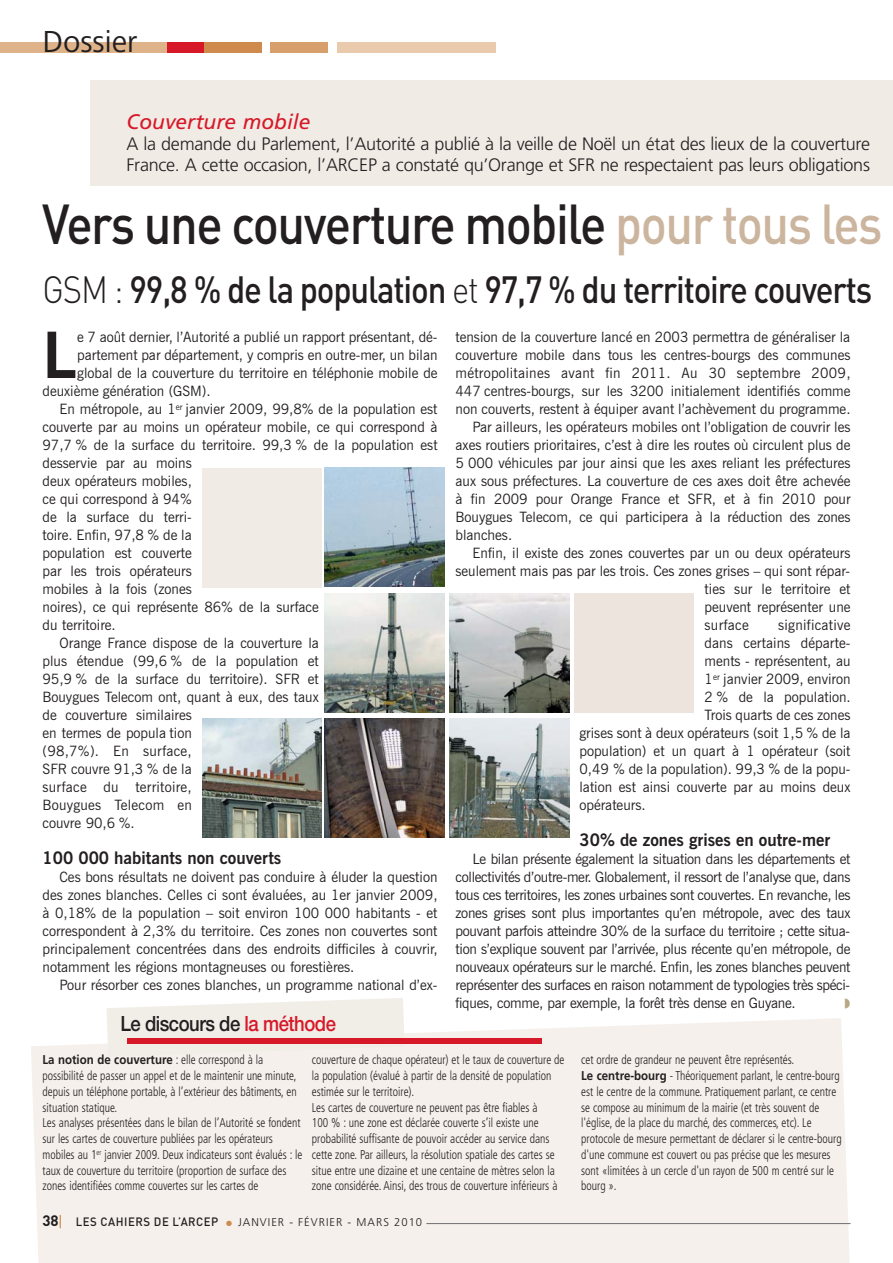
<style>
.page{position:relative;width:893px;height:1263px;background:#fff}
.page>*{position:absolute;margin:0;border:0;box-sizing:border-box;transform-origin:0 0}
.t1{font:700 63.75px "News Gothic BT";color:#231f20}
.t2{font:500 55.5px "DIN";letter-spacing:-.03em;color:#231f20;scale:.88 1}
.t3{font:500 37.5px "DIN";letter-spacing:-.035em;color:#231f20;scale:.88 1}
.t4{font:31.5px "Frutiger Next LT";color:#231f20}
.t5{font:500 21px "Helvetica Neue LT Std";letter-spacing:-.025em;color:#231f20;scale:.88 1}
.t6{font:italic 21px "Frutiger LT Std";color:#d71829}
.t7{font:300 18px/21px "Frutiger LT Std";letter-spacing:-.015em;color:#231f20}
.t8{font:700 17.25px "News Gothic BT";color:#231f20}
.t9{font:700 15px "DIN";color:#231f20}
.t10{font:14.25px/18px "News Gothic BT";color:#231f20}
.t11{font:14.25px/18px "News Gothic BT";letter-spacing:-.02em;color:#231f20}
.t12{font:14.25px/18px "News Gothic BT";letter-spacing:.02em;color:#231f20}
.t13{font:300 condensed 12.75px/15.8px "Frutiger LT Std";color:#231f20;scale:.9 1}
.t14{font:300 11.25px "Frutiger LT Std";letter-spacing:.09em;color:#231f20}
.t15{font:8.55px "News Gothic BT";color:#231f20}
.t16{font:300 condensed 7.65px "Frutiger LT Std";color:#231f20;scale:.9 1}
.s1{color:#ccb59e}
.s2{font-weight:300}
.s3{font-size:14.25px}
.s4{color:#d71829}
.s5{font-weight:700;font-stretch:normal}
.s6{font-size:12.75px}
.s7{color:#ce8b4d}
.s8{font-family:"DIN";font-weight:500;font-size:12px}
</style>
<div class="page">
<div style="left:31px;top:1018px;width:819px;height:245px;background:#f5f0eb"></div>
<div style="left:90px;top:80px;width:802px;height:106px;background:#f0ebe5"></div>
<div style="left:0;top:42px;width:167px;height:11px;background:#dfb38a"></div>
<div style="left:167px;top:42px;width:38px;height:11px;background:#d71829"></div>
<div style="left:205px;top:42px;width:57px;height:11px;background:#ce8b4d"></div>
<div style="left:270px;top:42px;width:57px;height:11px;background:#d69f6c"></div>
<div style="left:337px;top:42px;width:159px;height:11px;background:#e9caac"></div>
<hr style="left:426px;top:1223px;width:424px;height:1px;background:#6d6e70">
<svg style="left:107px;top:998px;width:298px;height:59px"></svg>
<div style="left:128px;top:1039px;width:414px;height:5px;background:#d71829"></div>
<img style="left:325px;top:467px;width:119px;height:120px">
<img style="left:325px;top:593px;width:119px;height:120px">
<img style="left:449px;top:593px;width:120px;height:120px">
<img style="left:325px;top:718px;width:119px;height:120px">
<img style="left:449px;top:719px;width:120px;height:119px">
<div style="left:574px;top:593px;width:120px;height:120px;background:#ece4dd"></div>
<div style="left:202px;top:468px;width:120px;height:120px;background:#f0ebe5"></div>
<img style="left:202px;top:718px;width:120px;height:120px">
<div style="left:22px;top:997px;width:72px;height:27px;background:#fff"></div>
<p class="t4" style="left:43px;top:30px;width:97px">Dossier</p>
<h1 class="t6" style="left:127px;top:113px;width:185px">Couverture mobile</h1>
<p class="t7" style="left:127px;top:134px;width:745px">A la demande du Parlement, l’Autorité a publié à la veille de Noël un état des lieux de la couverture<br>France. A cette occasion, l’ARCEP a constaté qu’Orange et SFR ne respectaient pas leurs obligations</p>
<h2 class="t2" style="left:42px;top:205px;width:956px">Vers une couverture mobile <span class="s1">pour tous les</span></h2>
<h3 class="t3" style="left:43px;top:276px;width:944px"><span class="s2">GSM :</span> 99,8 % de la population <span class="s2">et</span> 97,7 % du territoire couverts</h3>
<p class="t1" style="left:43px;top:332px;width:36px">L</p>
<p class="t10" style="left:77px;top:329px;width:362px">e 7 août dernier, l’Autorité a publié un rapport présentant, dé-</p>
<p class="t10" style="left:77px;top:347px;width:362px">partement par département, y compris en outre-mer, un bilan</p>
<p class="t10" style="left:43px;top:365px;width:396px;text-indent:35px">global de la couverture du territoire en téléphonie mobile de deuxième génération (GSM).</p>
<p class="t10" style="left:60px;top:401px;width:104px">En métropole, au</p>
<p class="t15" style="left:167px;top:404px;width:17px"><span class="s3">1</span>er</p>
<p class="t10" style="left:43px;top:401px;width:397px;text-indent:143px">janvier 2009, 99,8% de la population est couverte par au moins un opérateur mobile, ce qui correspond à 97,7 % de la surface du territoire. 99,3 % de la population est desservie par au moins<br>deux opérateurs mobiles,<br>ce qui correspond à 94%<br>de la surface du</p>
<p class="t10" style="left:43px;top:509px;width:151px;text-align:right">terri-<br>toire. Enfin, 97,8 % de la</p>
<p class="t10" style="left:43px;top:545px;width:278px">population est couverte<br>par les trois opérateurs<br>mobiles à la fois (zones<br>noires), ce qui représente 86% de la surface du territoire.</p>
<p class="t10" style="left:60px;top:635px;width:261px">Orange France dispose de la couverture la</p>
<p class="t10" style="left:43px;top:653px;width:278px">plus étendue (99,6 % de la population et<br>95,9 % de la surface du territoire). SFR et<br>Bouygues Telecom ont, quant à eux, des taux de couverture similaires<br>en termes de popula tion<br>(98,7%). En surface,<br>SFR couvre 91,3 % de la<br>surface du territoire,<br>Bouygues Telecom en<br>couvre 90,6 %.</p>
<h4 class="t8" style="left:43px;top:851px;width:240px">100 000 habitants non couverts</h4>
<p class="t10" style="left:43px;top:869px;width:396px;text-align:justify;text-indent:17px">Ces bons résultats ne doivent pas conduire à éluder la question des zones blanches. Celles ci sont évaluées, au 1er janvier 2009, à 0,18% de la population – soit environ 100 000 habitants - et correspondent à 2,3% du territoire. Ces zones non couvertes sont principalement concentrées dans des endroits difficiles à couvrir, notamment les régions montagneuses ou forestières.</p>
<p class="t10" style="left:60px;top:977px;width:379px">Pour résorber ces zones blanches, un programme national d’ex-</p>
<h4 class="t5" style="left:120px;top:1011px;width:246px">Le discours de <span class="s4">la méthode</span></h4>
<p class="t10" style="left:455px;top:329px;width:396px">tension de la couverture lancé en 2003 permettra de généraliser la</p>
<p class="t10" style="left:455px;top:347px;width:396px;text-align:justify">couverture mobile dans tous les centres-bourgs des communes métropolitaines avant fin 2011. Au 30 septembre 2009, 447 centres-bourgs, sur les 3200 initialement identifiés comme non couverts, restent à équiper avant l’achèvement du programme.</p>
<p class="t10" style="left:455px;top:419px;width:396px;text-align:justify;text-indent:17px">Par ailleurs, les opérateurs mobiles ont l’obligation de couvrir les axes routiers prioritaires, c’est à dire les routes où circulent plus de 5 000 véhicules par jour ainsi que les axes reliant les préfectures aux sous préfectures. La couverture de ces axes doit être achevée à fin 2009 pour Orange France et SFR, et à fin 2010 pour</p>
<p class="t10" style="left:455px;top:509px;width:58px">Bouygues</p>
<p class="t10" style="left:520px;top:509px;width:332px">Telecom, ce qui participera à la réduction des zones</p>
<p class="t10" style="left:455px;top:527px;width:58px">blanches.</p>
<p class="t10" style="left:455px;top:545px;width:396px;text-align:right">Enfin, il existe des zones couvertes par un ou deux opérateurs seulement mais pas par les trois. Ces zones grises – qui sont répar-</p>
<p class="t10" style="left:704px;top:581px;width:22px">ties</p>
<p class="t10" style="left:704px;top:581px;width:147px;text-align:justify;text-indent:30px">sur le territoire et peuvent représenter une surface</p>
<p class="t12" style="left:704px;top:617px;width:147px;text-indent:74px">significative dans certains</p>
<p class="t10" style="left:704px;top:635px;width:147px;text-align:right">départe-<br>ments - représentent, au</p>
<p class="t15" style="left:704px;top:674px;width:17px"><span class="s3">1</span>er</p>
<p class="t10" style="left:579px;top:671px;width:273px;text-align:right">janvier 2009, environ<br>2 % de la population.<br>Trois quarts de ces zones<br>grises sont à deux opérateurs (soit 1,5 % de la population) et un quart à 1 opérateur (soit<br>0,49 % de la population). 99,3 % de la popu-</p>
<p class="t10" style="left:579px;top:779px;width:34px">lation</p>
<p class="t10" style="left:579px;top:779px;width:272px;text-indent:39px">est ainsi couverte par au moins deux opérateurs.</p>
<h4 class="t8" style="left:579px;top:833px;width:252px">30% de zones grises en outre-mer</h4>
<p class="t10" style="left:455px;top:851px;width:396px;text-align:justify;text-indent:17px">Le bilan présente également la situation dans les départements et collectivités d’outre-mer. Globalement, il ressort de l’analyse que, dans tous ces territoires, les zones urbaines sont couvertes. En revanche, les zones grises sont plus importantes qu’en métropole, avec des taux pouvant parfois atteindre 30% de la surface du territoire ; cette situa-</p>
<p class="t11" style="left:455px;top:941px;width:396px">tion s’explique souvent par l’arrivée, plus récente qu’en métropole, de</p>
<p class="t11" style="left:455px;top:959px;width:396px">nouveaux opérateurs sur le marché. Enfin, les zones blanches peuvent représenter des surfaces en raison notamment de typologies très spéci-</p>
<p class="t11" style="left:455px;top:995px;width:342px">fiques, comme, par exemple, la forêt très dense en Guyane.</p>
<p class="t13" style="left:43px;top:1053px;width:284px"><span class="s5">La notion de couverture</span> : elle correspond à la possibilité de passer un appel et de le maintenir une minute, depuis un téléphone portable, à l’extérieur des bâtiments, en situation statique.</p>
<p class="t13" style="left:43px;top:1116px;width:288px">Les analyses présentées dans le bilan de l’Autorité se fondent sur les cartes de couverture publiées par les opérateurs mobiles au</p>
<p class="t13" style="left:43px;top:1148px;width:290px;text-indent:62px">janvier 2009. Deux indicateurs sont évalués : le taux de couverture du territoire (proportion de surface des zones identifiées comme couvertes sur les cartes de</p>
<p class="t16" style="left:91px;top:1149px;width:13px"><span class="s6">1</span>er</p>
<p class="t13" style="left:312px;top:1053px;width:282px">couverture de chaque opérateur) et le taux de couverture de la population (évalué à partir de la densité de population estimée sur le territoire).</p>
<p class="t13" style="left:312px;top:1100px;width:274px">Les cartes de couverture ne peuvent pas être fiables à<br>100 % : une zone est déclarée couverte s’il existe une probabilité suffisante de pouvoir accéder au service dans cette zone. Par ailleurs, la résolution spatiale des cartes se situe entre une dizaine et une centaine de mètres selon la zone considérée. Ainsi, des trous de couverture inférieurs à</p>
<p class="t9" style="left:43px;top:1215px;width:21px">38<span class="s7">❘</span></p>
<p class="t14" style="left:76px;top:1217px;width:348px"><span class="s8">LES CAHIERS DE L’ARCEP</span> <span class="s7">●</span> JANVIER - FÉVRIER - MARS 2010</p>
<p class="t13" style="left:581px;top:1053px;width:238px">cet ordre de grandeur ne peuvent être représentés.</p>
<p class="t13" style="left:581px;top:1069px;width:291px"><span class="s5">Le centre-bourg</span> - Théoriquement parlant, le centre-bourg est le centre de la commune. Pratiquement parlant, ce centre se compose au minimum de la mairie (et très souvent de l'église, de la place du marché, des commerces, etc). Le protocole de mesure permettant de déclarer si le centre-bourg d'une commune est couvert ou pas précise que les mesures sont «limitées à un cercle d'un rayon de 500 m centré sur le bourg ».</p>
</div>
